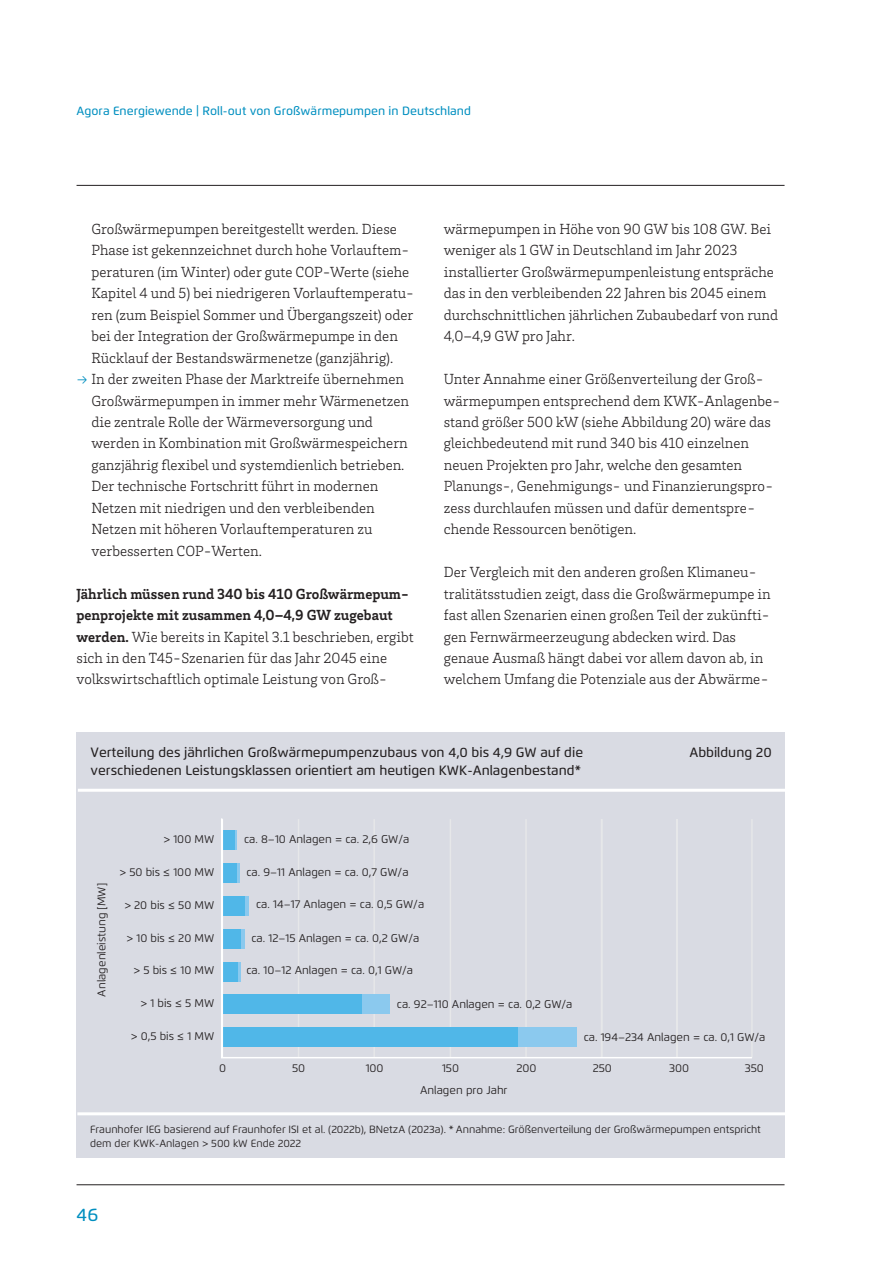
<style>
.page{position:relative;width:893px;height:1263px;background:#fff}
.page>*{position:absolute;margin:0;border:0;box-sizing:border-box;transform-origin:0 0}
.t1{font:500 18px "Flexo";color:#008fc0}
.Bodytext{font:300 15px/21.5px "Brix Slab";color:#231f20}
.t2{font:500 13.5px/18px "Flexo";color:#231f20}
.t3{font:500 12px "Flexo";letter-spacing:.005em;color:#008fc0}
.t4{font:11.25px "Flexo";color:#231f20}
.t5{font:10.5px/13.5px "Flexo";letter-spacing:-.005em;color:#231f20}
.s1{color:#008fc0}
.s2{font-weight:700}
</style>
<div class="page">
<hr style="left:77px;top:1184px;width:707px;height:1px;background:#231f20">
<hr style="left:77px;top:185px;width:707px;height:1px;background:#231f20">
<div style="left:77px;top:732px;width:707px;height:426px;background:#d9dbe3"></div>
<hr style="left:78px;top:789px;width:708px;height:3px;background:#fff">
<hr style="left:77px;top:1112px;width:708px;height:3px;background:#fff">
<svg style="left:221px;top:818px;width:531px;height:241px"></svg>
<hr style="left:222px;top:819px;width:1px;height:239px;background:#fff">
<p class="t3" style="left:77px;top:103px;width:396px">Agora Energiewende | Roll-out von Großwärmepumpen in Deutschland</p>
<p class="Bodytext" style="left:91px;top:218px;width:324px">Großwärmepumpen bereitgestellt werden. Diese Phase ist gekennzeichnet durch hohe Vorlauftem&shy;peraturen (im Winter) oder gute COP-Werte (siehe Kapitel 4 und 5) bei niedrigeren Vorlauftemperatu&shy;ren (zum Beispiel Sommer und Übergangszeit) oder bei der Integration der Großwärmepumpe in den Rücklauf der Bestandswärmenetze (ganzjährig).</p>
<p class="Bodytext" style="left:91px;top:368px;width:319px;text-indent:-15px"><span class="s1">→</span> In der zweiten Phase der Marktreife übernehmen Großwärmepumpen in immer mehr Wärmenetzen die zentrale Rolle der Wärmeversorgung und werden in Kombination mit Großwärmespeichern ganzjährig flexibel und systemdienlich betrieben.<br>Der technische Fortschritt führt in modernen Netzen mit niedrigen und den verbleibenden Netzen mit höheren Vorlauftemperaturen zu verbesserten COP-Werten.</p>
<p class="Bodytext" style="left:77px;top:582px;width:339px"><span class="s2">Jährlich müssen rund 340 bis 410 Großwärmepum&shy;penprojekte mit zusammen 4,0–4,9 GW zugebaut werden.</span> Wie bereits in Kapitel 3.1 beschrieben, ergibt sich in den T45-Szenarien für das Jahr 2045 eine volkswirtschaftlich optimale Leistung von Groß-</p>
<p class="Bodytext" style="left:444px;top:218px;width:336px">wärmepumpen in Höhe von 90 GW bis 108 GW. Bei weniger als 1 GW in Deutschland im Jahr 2023 installierter Großwärmepumpenleistung entspräche das in den verbleibenden 22 Jahren bis 2045 einem durchschnittlichen jährlichen Zubaubedarf von rund 4,0–4,9 GW pro Jahr.</p>
<p class="Bodytext" style="left:444px;top:368px;width:338px">Unter Annahme einer Größenverteilung der Groß&shy;wärmepumpen entsprechend dem KWK-Anlagenbe&shy;stand größer 500 kW (siehe Abbildung 20) wäre das gleichbedeutend mit rund 340 bis 410 einzelnen neuen Projekten pro Jahr, welche den gesamten Planungs-, Genehmigungs- und Finanzierungspro&shy;zess durchlaufen müssen und dafür dementspre&shy;chende Ressourcen benötigen.</p>
<p class="Bodytext" style="left:444px;top:561px;width:328px">Der Vergleich mit den anderen großen Klimaneu&shy;tralitätsstudien zeigt, dass die Großwärmepumpe in fast allen Szenarien einen großen Teil der zukünfti&shy;gen Fernwärmeerzeugung abdecken wird. Das genaue Ausmaß hängt dabei vor allem davon ab, in welchem Umfang die Potenziale aus der Abwärme-</p>
<p class="t2" style="left:91px;top:743px;width:494px">Verteilung des jährlichen Großwärmepumpenzubaus von 4,0 bis 4,9 GW auf die verschiedenen Leistungsklassen orientiert am heutigen KWK-Anlagenbestand*</p>
<p class="t2" style="left:689px;top:743px;width:84px">Abbildung 20</p>
<p class="t4" style="left:95px;top:996px;width:115px;rotate:-90deg">Anlagenleistung [MW]</p>
<p class="t4" style="left:163px;top:832px;width:52px">&gt; 100 MW</p>
<p class="t4" style="left:244px;top:832px;width:167px">ca. 8–10 Anlagen = ca. 2,6 GW/a</p>
<p class="t4" style="left:246px;top:865px;width:164px">ca. 9–11 Anlagen = ca. 0,7 GW/a</p>
<p class="t4" style="left:256px;top:897px;width:170px">ca. 14–17 Anlagen = ca. 0,5 GW/a</p>
<p class="t4" style="left:251px;top:931px;width:169px">ca. 12–15 Anlagen = ca. 0,2 GW/a</p>
<p class="t4" style="left:247px;top:963px;width:168px">ca. 10–12 Anlagen = ca. 0,1 GW/a</p>
<p class="t4" style="left:397px;top:997px;width:177px">ca. 92–110 Anlagen = ca. 0,2 GW/a</p>
<p class="t4" style="left:119px;top:865px;width:96px">&gt; 50 bis ≤ 100 MW</p>
<p class="t4" style="left:124px;top:898px;width:91px">&gt; 20 bis ≤ 50 MW</p>
<p class="t4" style="left:127px;top:931px;width:89px">&gt; 10 bis ≤ 20 MW</p>
<p class="t4" style="left:133px;top:964px;width:82px">&gt; 5 bis ≤ 10 MW</p>
<p class="t4" style="left:141px;top:997px;width:75px">&gt; 1 bis ≤ 5 MW</p>
<p class="t4" style="left:131px;top:1029px;width:85px">&gt; 0,5 bis ≤ 1 MW</p>
<p class="t4" style="left:584px;top:1030px;width:183px">ca. 194–234 Anlagen = ca. 0,1 GW/a</p>
<p class="t4" style="left:219px;top:1061px;width:9px">0</p>
<p class="t4" style="left:292px;top:1061px;width:15px">50</p>
<p class="t4" style="left:366px;top:1061px;width:19px">100</p>
<p class="t4" style="left:442px;top:1061px;width:19px">150</p>
<p class="t4" style="left:516px;top:1061px;width:22px">200</p>
<p class="t4" style="left:593px;top:1061px;width:21px">250</p>
<p class="t4" style="left:669px;top:1061px;width:22px">300</p>
<p class="t4" style="left:745px;top:1061px;width:21px">350</p>
<p class="t4" style="left:420px;top:1083px;width:89px">Anlagen pro Jahr</p>
<p class="t5" style="left:90px;top:1123px;width:672px">Fraunhofer IEG basierend auf Fraunhofer ISI et al. (2022b), BNetzA (2023a). * Annahme: Größenverteilung der Großwärmepumpen entspricht dem der KWK-Anlagen &gt; 500 kW Ende 2022</p>
<p class="t1" style="left:77px;top:1203px;width:23px">46</p>
</div>
